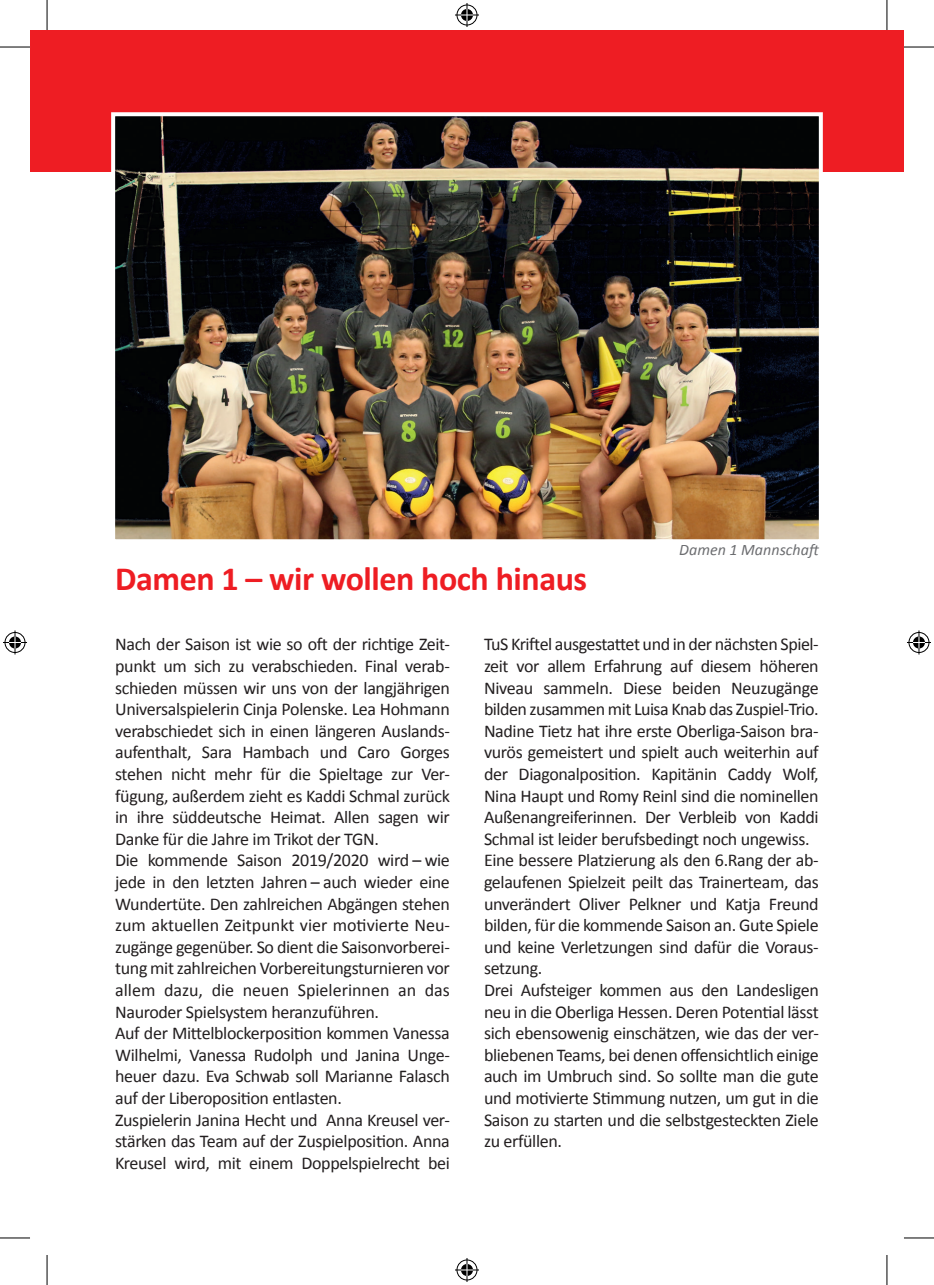
<style>
.page{position:relative;width:934px;height:1285px;background:#fff}
.page>*{position:absolute;margin:0;border:0;box-sizing:border-box;transform-origin:0 0}
.t1{font:700 34px "Calibri";letter-spacing:-.015em;color:#ee1d23}
.t2{font:18px/21.6px "Calibri";letter-spacing:-.02em;color:#231f20}
.t3{font:italic 16px "Calibri";color:#6c6d70}
</style>
<div class="page">
<div style="left:30px;top:30px;width:873px;height:141px;background:#ee1d23"></div>
<img style="left:109px;top:112px;width:715px;height:428px">
<hr style="left:0;top:47px;width:30px;height:1px;background:#000">
<hr style="left:903px;top:47px;width:30px;height:1px;background:#000">
<hr style="left:0;top:1237px;width:30px;height:1px;background:#000">
<hr style="left:903px;top:1237px;width:30px;height:1px;background:#000">
<hr style="left:47px;top:0;width:1px;height:30px;background:#000">
<hr style="left:47px;top:1255px;width:1px;height:30px;background:#000">
<hr style="left:886px;top:0;width:1px;height:30px;background:#000">
<hr style="left:886px;top:1255px;width:1px;height:30px;background:#000">
<svg style="left:455px;top:3px;width:24px;height:24px"></svg>
<svg style="left:455px;top:1258px;width:24px;height:24px"></svg>
<svg style="left:3px;top:630px;width:24px;height:24px"></svg>
<svg style="left:907px;top:630px;width:23px;height:24px"></svg>
<h1 class="t1" style="left:115px;top:557px;width:473px">Damen 1 – wir wollen hoch hinaus</h1>
<p class="t3" style="left:679px;top:540px;width:143px">Damen 1 Mannschaft</p>
<p class="t2" style="left:115px;top:632px;width:336px">Nach der Saison ist wie so oft der richtige Zeit&shy;punkt um sich zu verabschieden. Final verab&shy;schieden müssen wir uns von der langjährigen Universalspielerin Cinja Polenske. Lea Hohmann verabschiedet sich in einen längeren Auslands&shy;aufenthalt, Sara Hambach und Caro Gorges stehen nicht mehr für die Spieltage zur Ver&shy;fügung, außerdem zieht es Kaddi Schmal zurück in ihre süddeutsche Heimat. Allen sagen wir Danke für die Jahre im Trikot der TGN.<br>Die kommende Saison 2019/2020 wird – wie jede in den letzten Jahren – auch wieder eine Wundertüte. Den zahlreichen Abgängen stehen zum aktuellen Zeitpunkt vier motivierte Neu&shy;zugänge gegenüber. So dient die Saisonvorberei&shy;tung mit zahlreichen Vorbereitungsturnieren vor allem dazu, die neuen Spielerinnen an das Nauroder Spielsystem heranzuführen.<br>Auf der Mittelblockerposition kommen Vanessa Wilhelmi, Vanessa Rudolph und Janina Unge&shy;heuer dazu. Eva Schwab soll Marianne Falasch auf der Liberoposition entlasten.<br>Zuspielerin Janina Hecht und Anna Kreusel ver&shy;stärken das Team auf der Zuspielposition. Anna Kreusel wird, mit einem Doppelspielrecht bei</p>
<p class="t2" style="left:484px;top:632px;width:336px">TuS Kriftel ausgestattet und in der nächsten Spiel&shy;zeit vor allem Erfahrung auf diesem höheren Niveau sammeln. Diese beiden Neuzugänge bilden zusammen mit Luisa Knab das Zuspiel-Trio.<br>Nadine Tietz hat ihre erste Oberliga-Saison bra&shy;vurös gemeistert und spielt auch weiterhin auf der Diagonalposition. Kapitänin Caddy Wolf, Nina Haupt und Romy Reinl sind die nominellen Außenangreiferinnen. Der Verbleib von Kaddi Schmal ist leider berufsbedingt noch ungewiss.<br>Eine bessere Platzierung als den 6.Rang der ab&shy;gelaufenen Spielzeit peilt das Trainerteam, das unverändert Oliver Pelkner und Katja Freund bilden, für die kommende Saison an. Gute Spiele und keine Verletzungen sind dafür die Voraus&shy;setzung.<br>Drei Aufsteiger kommen aus den Landesligen neu in die Oberliga Hessen. Deren Potential lässt sich ebensowenig einschätzen, wie das der ver&shy;bliebenen Teams, bei denen offensichtlich einige auch im Umbruch sind. So sollte man die gute und motivierte Stimmung nutzen, um gut in die Saison zu starten und die selbstgesteckten Ziele zu erfüllen.</p>
</div>
